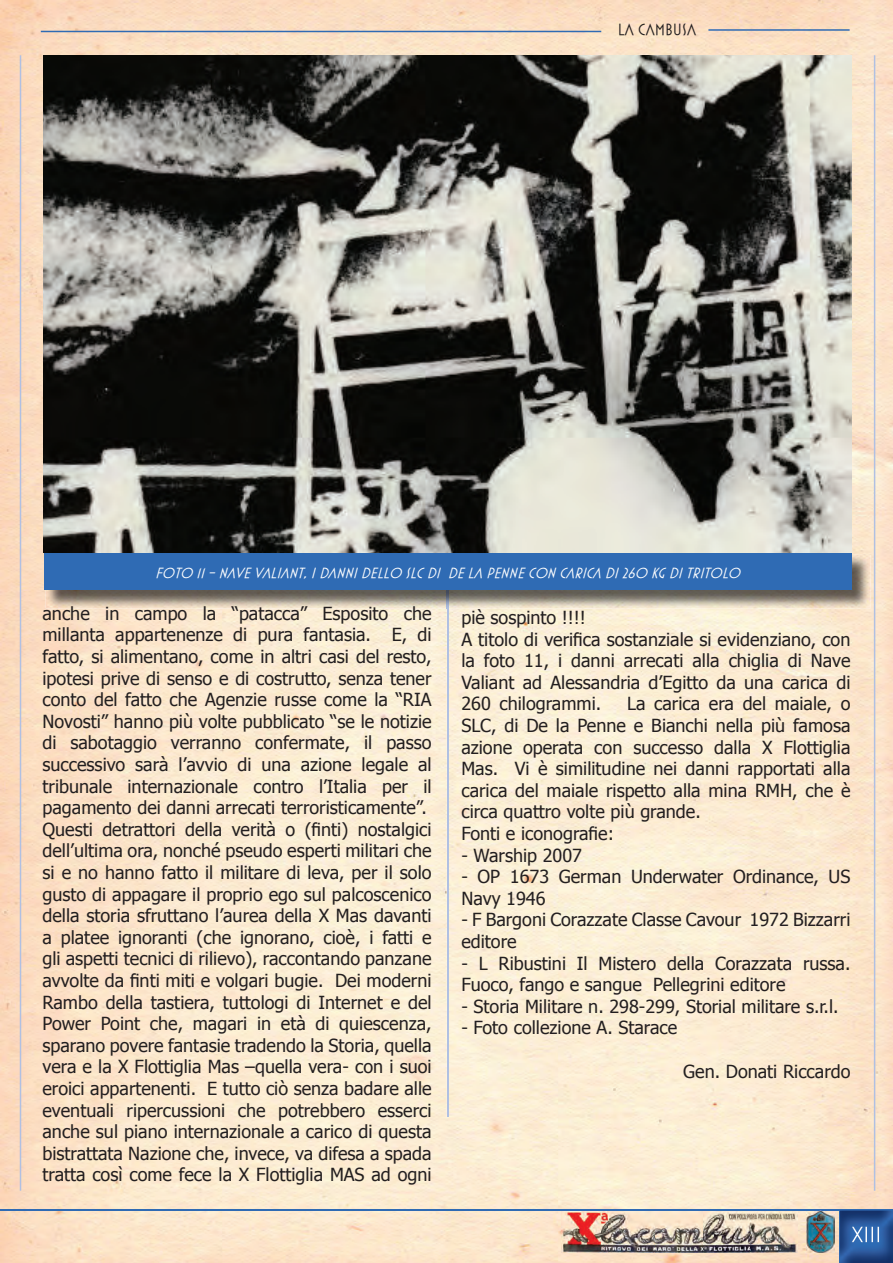
<style>
.page{position:relative;width:893px;height:1263px;background:#fff}
.page>*{position:absolute;margin:0;border:0;box-sizing:border-box;transform-origin:0 0}
.t1{font:18px/21.6px "Tahoma";color:#231f20}
.t2{font:16.5px "Mostra Three";color:#231f20}
.t3{font:italic 15px "Mostra Three";color:#fff}
</style>
<div class="page">
<img style="left:0;top:0;width:893px;height:1263px">
<hr style="left:0;top:1209px;width:893px;height:1px;background:#2f6bb4">
<img style="left:561px;top:1210px;width:236px;height:43px">
<img style="left:806px;top:1211px;width:28px;height:42px">
<svg style="left:806px;top:1210px;width:28px;height:1px"></svg>
<hr style="left:41px;top:31px;width:560px;height:1px;background:#2f6bb4">
<hr style="left:708px;top:29px;width:142px;height:2px;background:#2f6bb4">
<img style="left:840px;top:1210px;width:53px;height:53px">
<img style="left:852px;top:1227px;width:27px;height:15px">
<hr style="left:447px;top:146px;width:1px;height:971px;background:#b0c0e2">
<hr style="left:20px;top:55px;width:1px;height:1136px;background:#b0c0e2">
<hr style="left:874px;top:55px;width:1px;height:1136px;background:#b0c0e2">
<img style="left:46px;top:555px;width:824px;height:53px">
<img style="left:447px;top:590px;width:1px;height:18px">
<div style="left:44px;top:553px;width:807px;height:37px;background:#2f6bb4"></div>
<img style="left:44px;top:55px;width:807px;height:498px">
<p class="t2" style="left:618px;top:21px;width:80px">LA CAMBUSA</p>
<p class="t3" style="left:155px;top:565px;width:591px">FOTO 11-NAVEVALIANT,IDANNIDELLO SLCDI DELA PENNECON CARICA DI260 KGDITRITOLO</p>
<p class="t1" style="left:43px;top:602px;width:391px">anche in campo la “patacca” Esposito che millanta appartenenze di pura fantasia. E, di fatto, si alimentano, come in altri casi del resto, ipotesi prive di senso e di costrutto, senza tener conto del fatto che Agenzie russe come la “RIA Novosti” hanno più volte pubblicato “se le notizie di sabotaggio verranno confermate, il passo successivo sarà l’avvio di una azione legale al tribunale internazionale contro l’Italia per il pagamento dei danni arrecati terroristicamente”.<br>Questi detrattori della verità o (finti) nostalgici dell’ultima ora, nonché pseudo esperti militari che si e no hanno fatto il militare di leva, per il solo gusto di appagare il proprio ego sul palcoscenico della storia sfruttano l’aurea della X Mas davanti a platee ignoranti (che ignorano, cioè, i fatti e gli aspetti tecnici di rilievo), raccontando panzane avvolte da finti miti e volgari bugie. Dei moderni Rambo della tastiera, tuttologi di Internet e del Power Point che, magari in età di quiescenza, sparano povere fantasie tradendo la Storia, quella vera e la X Flottiglia Mas –quella vera- con i suoi eroici appartenenti. E tutto ciò senza badare alle eventuali ripercussioni che potrebbero esserci anche sul piano internazionale a carico di questa bistrattata Nazione che, invece, va difesa a spada tratta così come fece la X Flottiglia MAS ad ogni</p>
<p class="t1" style="left:461px;top:606px;width:391px">piè sospinto !!!!<br>A titolo di verifica sostanziale si evidenziano, con la foto 11, i danni arrecati alla chiglia di Nave Valiant ad Alessandria d’Egitto da una carica di 260 chilogrammi.</p>
<p class="t1" style="left:461px;top:692px;width:391px;text-indent:166px">La carica era del maiale, o SLC, di De la Penne e Bianchi nella più famosa azione operata con successo dalla X Flottiglia Mas. Vi è similitudine nei danni rapportati alla carica del maiale rispetto alla mina RMH, che è circa quattro volte più grande.<br>Fonti e iconografie:</p>
<p class="t1" style="left:461px;top:843px;width:122px">- Warship 2007</p>
<p class="t1" style="left:461px;top:865px;width:391px">- OP 1673 German Underwater Ordinance, US<br>Navy 1946</p>
<p class="t1" style="left:461px;top:908px;width:391px">- F Bargoni Corazzate Classe Cavour 1972 Bizzarri editore</p>
<p class="t1" style="left:461px;top:951px;width:391px">- L Ribustini Il Mistero della Corazzata russa.<br>Fuoco, fango e sangue Pellegrini editore</p>
<p class="t1" style="left:461px;top:995px;width:379px">- Storia Militare n. 298-299, Storial militare s.r.l.</p>
<p class="t1" style="left:461px;top:1016px;width:217px">- Foto collezione A. Starace</p>
<p class="t1" style="left:683px;top:1059px;width:169px">Gen. Donati Riccardo</p>
</div>
